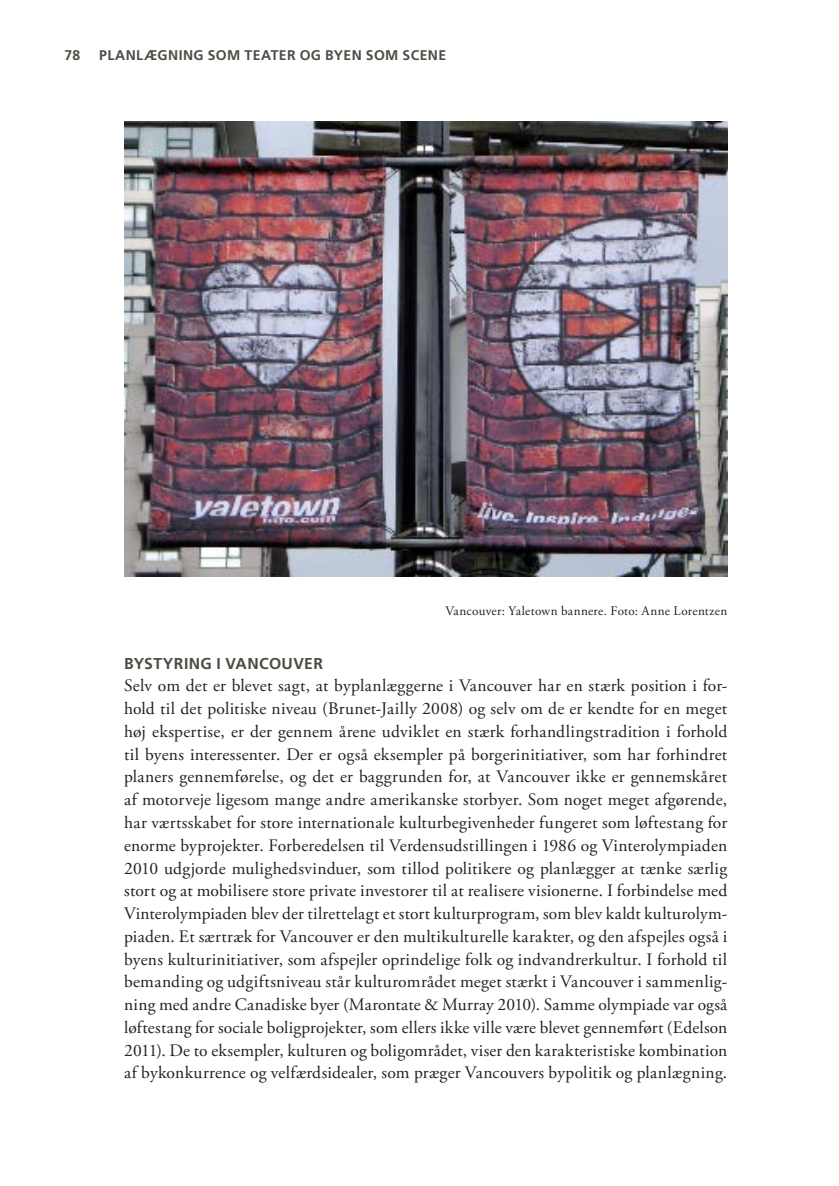
<style>
.page{position:relative;width:839px;height:1186px;background:#fff}
.page>*{position:absolute;margin:0;border:0;box-sizing:border-box;transform-origin:0 0}
.Svart_Brödtext_utan{font:17.5px/22.8px "Adobe Garamond Pro";letter-spacing:.015em;color:#231f20;text-align:justify}
.Grå_Underrubrik_1{font:700 15.75px "Frutiger LT Std";letter-spacing:.025em;color:#4d4c44}
.t1{font:700 14px "Frutiger LT Std";letter-spacing:.025em;color:#4d4c44}
.bildtext{font:13.12px "Adobe Garamond Pro";letter-spacing:.02em;color:#231f20}
</style>
<div class="page">
<img style="left:124px;top:121px;width:603px;height:455px">
<p class="t1" style="left:64px;top:47px;width:17px">78</p>
<p class="t1" style="left:99px;top:47px;width:348px">PLANLÆGNING SOM TEATER OG BYEN SOM SCENE</p>
<p class="bildtext" style="left:445px;top:603px;width:283px">Vancouver: Yaletown bannere. Foto: Anne Lorentzen</p>
<p class="Grå_Underrubrik_1" style="left:124px;top:654px;width:200px">BYSTYRING I VANCOUVER</p>
<p class="Svart_Brödtext_utan" style="left:124px;top:675px;width:604px">Selv om det er blevet sagt, at byplanlæggerne i Vancouver har en stærk position i for&shy;hold til det politiske niveau (Brunet-Jailly 2008) og selv om de er kendte for en meget høj ekspertise, er der gennem årene udviklet en stærk forhandlingstradition i forhold til byens interessenter. Der er også eksempler på borgerinitiativer, som har forhindret planers gennemførelse, og det er baggrunden for, at Vancouver ikke er gennemskåret af motorveje ligesom mange andre amerikanske storbyer. Som noget meget afgørende, har værtsskabet for store internationale kulturbegivenheder fungeret som løftestang for enorme byprojekter. Forberedelsen til Verdensudstillingen i 1986 og Vinterolympiaden 2010 udgjorde mulighedsvinduer, som tillod politikere og planlægger at tænke særlig stort og at mobilisere store private investorer til at realisere visionerne. I forbindelse med Vinterolympiaden blev der tilrettelagt et stort kulturprogram, som blev kaldt kulturolym&shy;piaden. Et særtræk for Vancouver er den multikulturelle karakter, og den afspejles også i byens kulturinitiativer, som afspejler oprindelige folk og indvandrerkultur. I forhold til bemanding og udgiftsniveau står kulturområdet meget stærkt i Vancouver i sammenlig&shy;ning med andre Canadiske byer (Marontate &amp; Murray 2010). Samme olympiade var også løftestang for sociale boligprojekter, som ellers ikke ville være blevet gennemført (Edelson 2011). De to eksempler, kulturen og boligområdet, viser den karakteristiske kombination af bykonkurrence og velfærdsidealer, som præger Vancouvers bypolitik og planlægning.</p>
</div>
